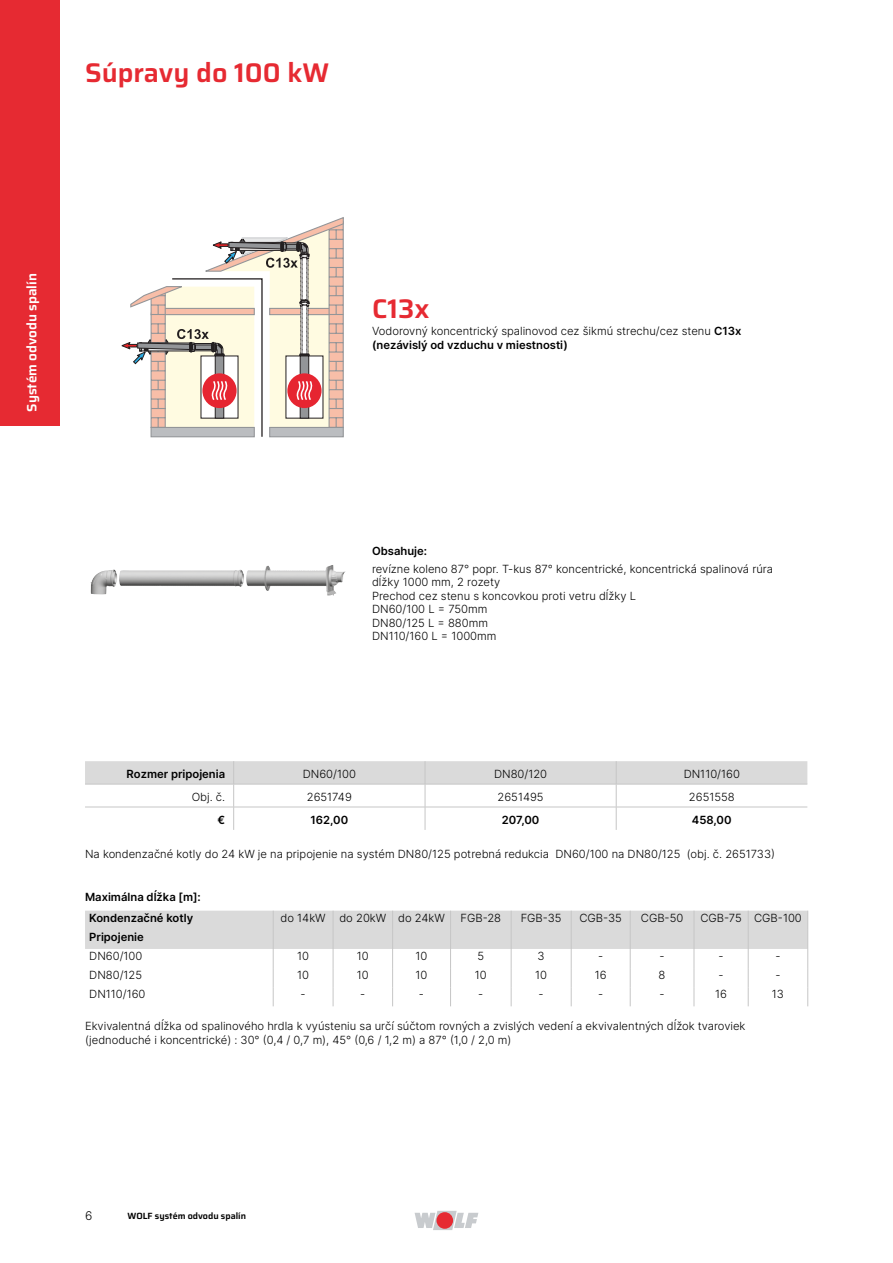
<style>
.page{position:relative;width:893px;height:1263px;background:#fff}
.page>*{position:absolute;margin:0;border:0;box-sizing:border-box;transform-origin:0 0}
.t1{font:600 27px "Saira";color:#e62a32}
.t2{font:600 13.5px "Saira";color:#fff}
.t3{font:300 12px "Inter";color:#000}
.t4{font:300 11.25px/13.5px "Inter";color:#000}
.t5{font:11.25px/21px "Inter";color:#000;text-align:center}
.t6{font:600 9px "Saira";color:#000}
.s1{font-weight:400}
</style>
<div class="page">
<div style="left:0;top:0;width:60px;height:425px;background:#e62a32"></div>
<svg style="left:85px;top:911px;width:723px;height:95px"></svg>
<svg style="left:85px;top:761px;width:722px;height:69px"></svg>
<svg style="left:415px;top:1211px;width:63px;height:19px"></svg>
<div style="left:436px;top:1212px;width:17px;height:17px;background:#e62a32;border-radius:50%"></div>
<svg style="left:122px;top:217px;width:222px;height:220px"></svg>
<img style="left:94px;top:565px;width:251px;height:31px">
<h1 class="t1" style="left:85px;top:50px;width:246px">Súpravy do 100 kW</h1>
<p class="t2" style="left:21px;top:412px;width:140px;rotate:-90deg">Systém odvodu spalín</p>
<h1 class="t1" style="left:372px;top:286px;width:59px">C13x</h1>
<p class="t4" style="left:372px;top:324px;width:371px">Vodorovný koncentrický spalinovod cez šikmú strechu/cez stenu <span class="s1">C13x (nezávislý od vzduchu v miestnosti)</span></p>
<p class="t5" style="left:372px;top:540px;width:57px">Obsahuje:</p>
<p class="t4" style="left:372px;top:562px;width:403px">revízne koleno 87° popr. T-kus 87° koncentrické, koncentrická spalinová rúra dĺžky 1000 mm, 2 rozety<br>Prechod cez stenu s koncovkou proti vetru dĺžky L<br>DN60/100 L = 750mm<br>DN80/125 L = 880mm<br>DN110/160 L = 1000mm</p>
<p class="t5" style="left:127px;top:763px;width:100px">Rozmer pripojenia</p>
<p class="t4" style="left:303px;top:767px;width:55px">DN60/100</p>
<p class="t4" style="left:494px;top:767px;width:55px">DN80/120</p>
<p class="t4" style="left:684px;top:767px;width:58px">DN110/160</p>
<p class="t4" style="left:192px;top:790px;width:35px">Obj. č.</p>
<p class="t4" style="left:307px;top:790px;width:47px">2651749</p>
<p class="t4" style="left:498px;top:790px;width:48px">2651495</p>
<p class="t4" style="left:689px;top:790px;width:47px">2651558</p>
<p class="t5" style="left:218px;top:809px;width:9px">€</p>
<p class="t5" style="left:310px;top:809px;width:39px">162,00</p>
<p class="t5" style="left:502px;top:809px;width:39px">207,00</p>
<p class="t5" style="left:692px;top:809px;width:41px">458,00</p>
<p class="t4" style="left:85px;top:847px;width:691px">Na kondenzačné kotly do 24 kW je na pripojenie na systém DN80/125 potrebná redukcia DN60/100 na DN80/125 (obj. č. 2651733)</p>
<p class="t5" style="left:85px;top:886px;width:117px">Maximálna dĺžka [m]:<br>Kondenzačné kotly</p>
<p class="t4" style="left:281px;top:910px;width:166px">do 14kW do 20kW do 24kW</p>
<p class="t4" style="left:460px;top:910px;width:42px">FGB-28</p>
<p class="t4" style="left:521px;top:910px;width:42px">FGB-35</p>
<p class="t4" style="left:579px;top:910px;width:44px">CGB-35</p>
<p class="t4" style="left:641px;top:910px;width:44px">CGB-50</p>
<p class="t4" style="left:700px;top:910px;width:103px">CGB-75 CGB-100</p>
<p class="t5" style="left:89px;top:926px;width:56px">Pripojenie</p>
<p class="t4" style="left:89px;top:949px;width:55px">DN60/100</p>
<p class="t4" style="left:297px;top:949px;width:13px">10</p>
<p class="t4" style="left:357px;top:949px;width:13px">10</p>
<p class="t4" style="left:416px;top:949px;width:13px">10</p>
<p class="t4" style="left:477px;top:949px;width:8px">5</p>
<p class="t4" style="left:538px;top:949px;width:9px">3</p>
<p class="t4" style="left:598px;top:949px;width:7px">-</p>
<p class="t4" style="left:660px;top:949px;width:7px">-</p>
<p class="t4" style="left:719px;top:949px;width:7px">-</p>
<p class="t4" style="left:775px;top:949px;width:7px">-</p>
<p class="t4" style="left:89px;top:968px;width:54px">DN80/125</p>
<p class="t4" style="left:297px;top:968px;width:13px">10</p>
<p class="t4" style="left:357px;top:968px;width:13px">10</p>
<p class="t4" style="left:416px;top:968px;width:13px">10</p>
<p class="t4" style="left:475px;top:968px;width:13px">10</p>
<p class="t4" style="left:535px;top:968px;width:13px">10</p>
<p class="t4" style="left:595px;top:968px;width:13px">16</p>
<p class="t4" style="left:659px;top:968px;width:8px">8</p>
<p class="t4" style="left:718px;top:968px;width:7px">-</p>
<p class="t4" style="left:775px;top:968px;width:7px">-</p>
<p class="t4" style="left:89px;top:987px;width:58px">DN110/160</p>
<p class="t4" style="left:301px;top:987px;width:7px">-</p>
<p class="t4" style="left:360px;top:987px;width:7px">-</p>
<p class="t4" style="left:419px;top:987px;width:7px">-</p>
<p class="t4" style="left:478px;top:987px;width:7px">-</p>
<p class="t4" style="left:539px;top:987px;width:7px">-</p>
<p class="t4" style="left:598px;top:987px;width:7px">-</p>
<p class="t4" style="left:659px;top:987px;width:7px">-</p>
<p class="t4" style="left:715px;top:987px;width:13px">16</p>
<p class="t4" style="left:772px;top:987px;width:14px">13</p>
<p class="t4" style="left:85px;top:1019px;width:662px">Ekvivalentná dĺžka od spalinového hrdla k vyústeniu sa určí súčtom rovných a zvislých vedení a ekvivalentných dĺžok tvaroviek (jednoduché i koncentrické) : 30° (0,4 / 0,7 m), 45° (0,6 / 1,2 m) a 87° (1,0 / 2,0 m)</p>
<p class="t3" style="left:85px;top:1207px;width:9px">6</p>
<p class="t6" style="left:128px;top:1208px;width:120px">WOLF systém odvodu spalín</p>
</div>
